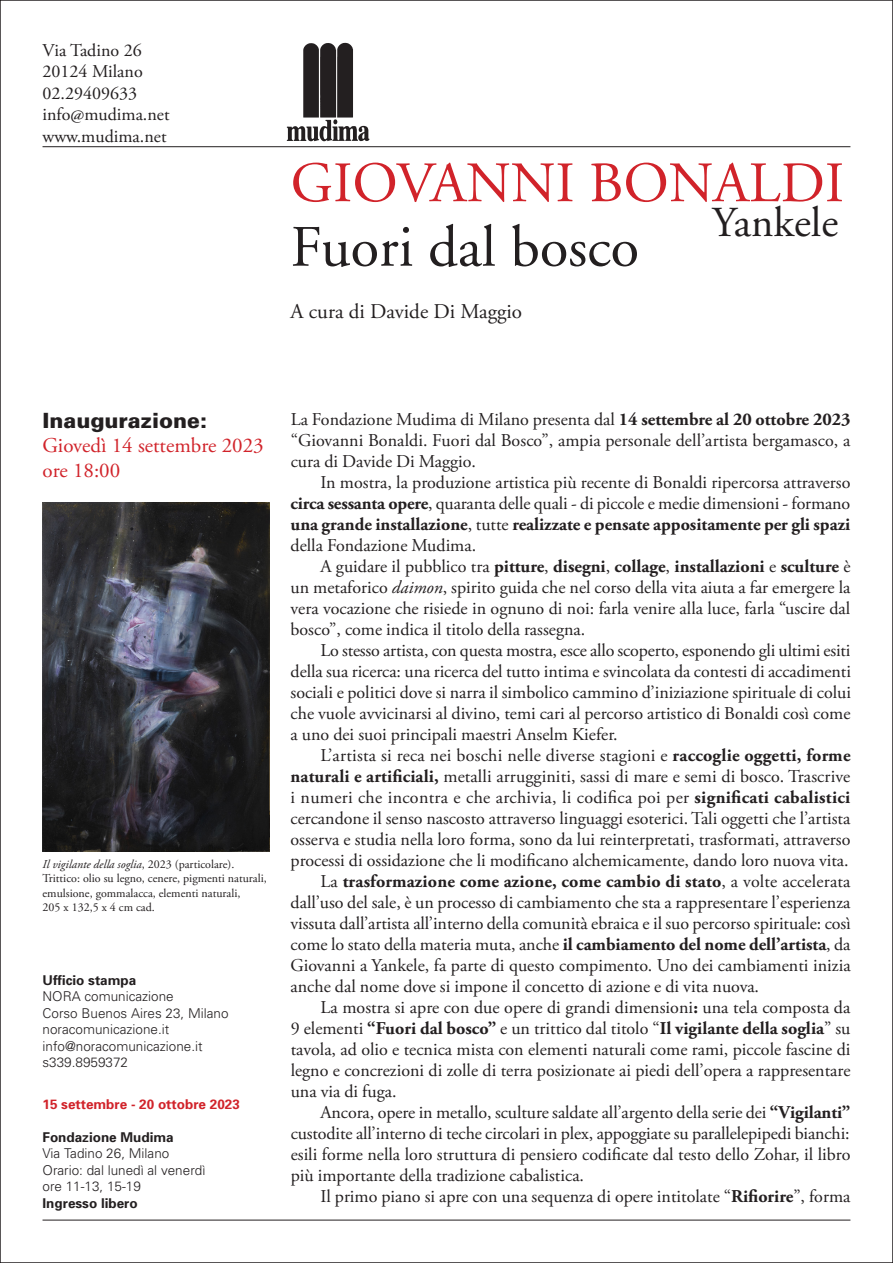
<style>
.page{position:relative;width:893px;height:1263px;background:#fff}
.page>*{position:absolute;margin:0;border:0;box-sizing:border-box;transform-origin:0 0}
.t1{font:58.5px "Adobe Garamond";color:#231f20}
.t2{font:57px "Adobe Garamond";color:#d1232a}
.t3{font:42.6px "Adobe Garamond Pro";color:#231f20}
.t4{font:21px "Adobe Garamond Pro";color:#d1232a}
.t5{font:21px "Adobe Garamond Pro";color:#231f20}
.t6{font:900 21px "Univers";color:#231f20}
.Normale{font:18px/21px "Adobe Garamond Pro";color:#231f20;text-align:justify}
.t7{font:300 13.5px "Univers";color:#231f20}
.t8{font:700 13.5px "Univers";color:#231f20}
.t9{font:700 13.5px "Univers";color:#d1232a}
.t10{font:12px/14.4px "Adobe Garamond Pro";color:#231f20}
.t11{font:italic 12px "Adobe Garamond Pro";color:#231f20}
.s1{font-style:normal}
.s2{font-weight:700}
.s3{font-style:italic}
</style>
<div class="page">
<hr style="left:43px;top:146px;width:807px;height:1px;background:#231f20">
<hr style="left:43px;top:1220px;width:807px;height:1px;background:#231f20">
<img style="left:286px;top:43px;width:84px;height:99px">
<img style="left:43px;top:502px;width:226px;height:349px">
<p class="Normale" style="left:43px;top:40px;width:101px">Via Tadino 26</p>
<p class="Normale" style="left:43px;top:62px;width:102px">20124 Milano</p>
<p class="Normale" style="left:43px;top:83px;width:96px">02.29409633</p>
<p class="Normale" style="left:43px;top:105px;width:129px">info@mudima.net</p>
<p class="Normale" style="left:43px;top:126px;width:126px">www.mudima.net</p>
<p class="t2" style="left:291px;top:153px;width:555px">GIOVANNI BONALDI</p>
<p class="t1" style="left:291px;top:216px;width:350px">Fuori dal bosco</p>
<p class="t5" style="left:291px;top:299px;width:233px">A cura di Davide Di Maggio</p>
<p class="t3" style="left:712px;top:197px;width:128px">Yankele</p>
<p class="t6" style="left:43px;top:408px;width:166px">Inaugurazione:</p>
<p class="t4" style="left:43px;top:433px;width:223px">Giovedì 14 settembre 2023</p>
<p class="t4" style="left:43px;top:458px;width:79px">ore 18:00</p>
<p class="t11" style="left:43px;top:857px;width:193px">Il vigilante della soglia<span class="s1">, 2023 (particolare).</span></p>
<p class="t10" style="left:43px;top:871px;width:226px">Trittico: olio su legno, cenere, pigmenti naturali, emulsione, gommalacca, elementi naturali,</p>
<p class="t10" style="left:43px;top:900px;width:114px">205 x 132,5 x 4 cm cad.</p>
<p class="t8" style="left:43px;top:971px;width:95px">Ufficio stampa</p>
<p class="t7" style="left:43px;top:988px;width:133px">NORA comunicazione</p>
<p class="t7" style="left:43px;top:1005px;width:188px">Corso Buenos Aires 23, Milano</p>
<p class="t7" style="left:43px;top:1021px;width:128px">noracomunicazione.it</p>
<p class="t7" style="left:43px;top:1038px;width:162px">info@noracomunicazione.it</p>
<p class="t7" style="left:43px;top:1054px;width:87px">s339.8959372</p>
<p class="t9" style="left:43px;top:1095px;width:199px">15 settembre - 20 ottobre 2023</p>
<p class="t8" style="left:43px;top:1128px;width:133px">Fondazione Mudima</p>
<p class="t7" style="left:43px;top:1145px;width:128px">Via Tadino 26, Milano</p>
<p class="t7" style="left:43px;top:1162px;width:164px">Orario: dal lunedì al venerdì</p>
<p class="t7" style="left:43px;top:1178px;width:100px">ore 11-13, 15-19</p>
<p class="t8" style="left:43px;top:1194px;width:97px">Ingresso libero</p>
<p class="Normale" style="left:291px;top:409px;width:561px">La Fondazione Mudima di Milano presenta dal <span class="s2">14 settembre al 20 ottobre 2023 </span>“Giovanni Bonaldi. Fuori dal Bosco”, ampia personale dell’artista bergamasco, a cura di Davide Di Maggio.</p>
<p class="Normale" style="left:291px;top:472px;width:561px;text-indent:30px">In mostra, la produzione artistica più recente di Bonaldi ripercorsa attraverso <span class="s2">circa sessanta opere</span>, quaranta delle quali - di piccole e medie dimensioni - formano <span class="s2">una grande installazione</span>, tutte <span class="s2">realizzate e pensate appositamente per gli spazi </span>della Fondazione Mudima.</p>
<p class="Normale" style="left:291px;top:556px;width:561px;text-indent:30px">A guidare il pubblico tra <span class="s2">pitture</span>, <span class="s2">disegni</span>, <span class="s2">collage</span>, <span class="s2">installazioni</span> e <span class="s2">sculture</span> è un metaforico <span class="s3">daimon</span>, spirito guida che nel corso della vita aiuta a far emergere la vera vocazione che risiede in ognuno di noi: farla venire alla luce, farla “uscire dal bosco”, come indica il titolo della rassegna.</p>
<p class="Normale" style="left:291px;top:640px;width:562px;text-indent:30px">Lo stesso artista, con questa mostra, esce allo scoperto, esponendo gli ultimi esiti della sua ricerca: una ricerca del tutto intima e svincolata da contesti di accadimenti sociali e politici dove si narra il simbolico cammino d’iniziazione spirituale di colui che vuole avvicinarsi al divino, temi cari al percorso artistico di Bonaldi così come a uno dei suoi principali maestri Anselm Kiefer.</p>
<p class="Normale" style="left:291px;top:745px;width:561px;text-indent:30px">L’artista si reca nei boschi nelle diverse stagioni e <span class="s2">raccoglie oggetti, forme naturali e artificiali,</span> metalli arrugginiti, sassi di mare e semi di bosco. Trascrive i numeri che incontra e che archivia, li codifica poi per <span class="s2">significati cabalistici </span>cercandone il senso nascosto attraverso linguaggi esoterici. Tali oggetti che l’artista osserva e studia nella loro forma, sono da lui reinterpretati, trasformati, attraverso processi di ossidazione che li modificano alchemicamente, dando loro nuova vita.</p>
<p class="Normale" style="left:291px;top:871px;width:562px;text-indent:30px">La <span class="s2">trasformazione come azione, come cambio di stato</span>, a volte accelerata dall’uso del sale, è un processo di cambiamento che sta a rappresentare l’esperienza vissuta dall’artista all’interno della comunità ebraica e il suo percorso spirituale: così come lo stato della materia muta, anche <span class="s2">il cambiamento del nome dell’artista</span>, da Giovanni a Yankele, fa parte di questo compimento. Uno dei cambiamenti inizia anche dal nome dove si impone il concetto di azione e di vita nuova.</p>
<p class="Normale" style="left:291px;top:997px;width:561px;text-indent:30px">La mostra si apre con due opere di grandi dimensioni<span class="s2">:</span> una tela composta da 9 elementi <span class="s2">“Fuori dal bosco”</span> e un trittico dal titolo “<span class="s2">Il vigilante della soglia</span>” su tavola, ad olio e tecnica mista con elementi naturali come rami, piccole fascine di legno e concrezioni di zolle di terra posizionate ai piedi dell’opera a rappresentare una via di fuga.</p>
<p class="Normale" style="left:291px;top:1102px;width:561px;text-indent:30px">Ancora, opere in metallo, sculture saldate all’argento della serie dei <span class="s2">“Vigilanti” </span>custodite all’interno di teche circolari in plex, appoggiate su parallelepipedi bianchi: esili forme nella loro struttura di pensiero codificate dal testo dello Zohar, il libro più importante della tradizione cabalistica.</p>
<p class="Normale" style="left:320px;top:1186px;width:531px">Il primo piano si apre con una sequenza di opere intitolate “<span class="s2">Rifiorire</span>”, forma</p>
</div>
